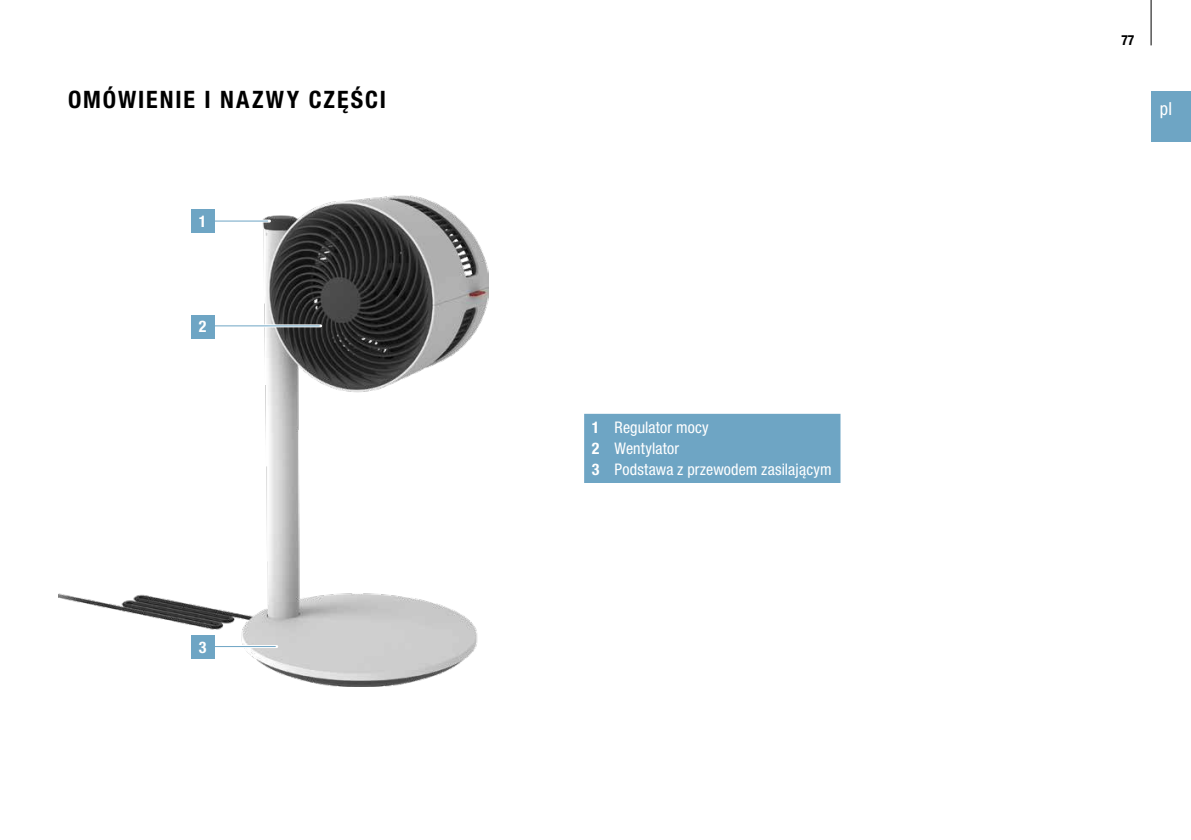
<style>
.page{position:relative;width:1191px;height:840px;background:#fff}
.page>*{position:absolute;margin:0;border:0;box-sizing:border-box;transform-origin:0 0}
.t1{font:700 condensed 24px "Helvetica Neue LTW1 G";letter-spacing:.08em;color:#000}
.t2{font:condensed 18px "Helvetica Neue LTW1 G";color:#fff}
.t3{font:condensed 16px/21.2px "Helvetica Neue LTW1 G";letter-spacing:.01em;color:#fff}
.t4{font:700 condensed 16px "Helvetica Neue LTW1 G";color:#fff}
.t5{font:700 condensed 14px "Helvetica Neue LTW1 G";color:#000;scale:.96 1}
.s1{font-weight:700}
</style>
<div class="page">
<img style="left:59px;top:195px;width:429px;height:491px">
<div style="left:1151px;top:91px;width:40px;height:51px;background:#6ea5c4"></div>
<hr style="left:1150px;top:0;width:1px;height:45px;background:#000">
<hr style="left:211px;top:219px;width:58px;height:3px;background:#fff">
<hr style="left:212px;top:220px;width:56px;height:1px;background:#6ea5c4">
<hr style="left:211px;top:324px;width:110px;height:3px;background:#fff">
<hr style="left:212px;top:325px;width:107px;height:1px;background:#6ea5c4">
<hr style="left:211px;top:644px;width:66px;height:3px;background:#fff">
<hr style="left:212px;top:645px;width:63px;height:1px;background:#6ea5c4">
<div style="left:585px;top:414px;width:254px;height:67px;background:#6ea5c4"></div>
<div style="left:584px;top:413px;width:256px;height:69px;border:2px solid #6ea5c4"></div>
<div style="left:191px;top:209px;width:23px;height:23px;background:#6ea5c4"></div>
<div style="left:191px;top:315px;width:23px;height:23px;background:#6ea5c4"></div>
<div style="left:191px;top:635px;width:23px;height:23px;background:#6ea5c4"></div>
<h1 class="t1" style="left:68px;top:85px;width:319px">OMÓWIENIE I NAZWY CZĘŚCI</h1>
<p class="t4" style="left:199px;top:211px;width:9px">1</p>
<p class="t4" style="left:199px;top:317px;width:9px">2</p>
<p class="t4" style="left:199px;top:637px;width:9px">3</p>
<p class="t3" style="left:592px;top:416px;width:241px"><span class="s1">1</span> Regulator mocy<br><span class="s1">2</span> Wentylator<br><span class="s1">3</span> Podstawa z przewodem zasilającym</p>
<p class="t5" style="left:1121px;top:32px;width:15px">77</p>
<p class="t2" style="left:1159px;top:98px;width:14px">pl</p>
</div>
